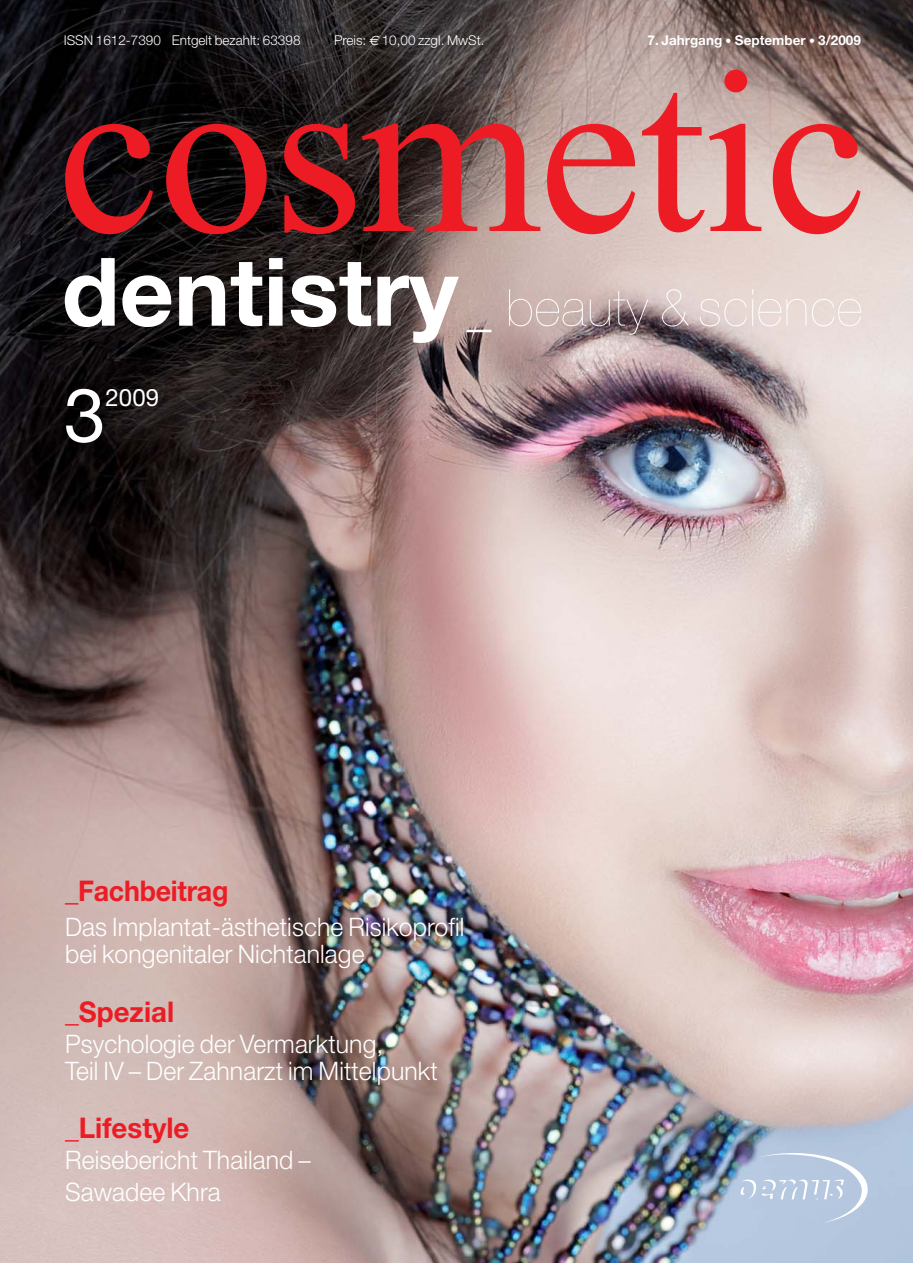
<style>
.page{position:relative;width:913px;height:1263px;background:#fff}
.page>*{position:absolute;margin:0;border:0;box-sizing:border-box;transform-origin:0 0}
.t1{font:232.5px "Times New Roman";letter-spacing:-.01em;color:#ed1c24}
.t2{font:75px "Helvetica Neue";color:#fff}
.t3{font:200 51.15px "Helvetica Neue";letter-spacing:.02em;color:#fff}
.t4{font:700 28.5px "Helvetica Neue";color:#ed1c24}
.t5{font:700 28.5px "Helvetica Neue";color:#ed1c24;scale:.94 1}
.t6{font:300 25.5px/27px "Helvetica Neue";letter-spacing:.005em;color:#fff}
.t7{font:24px "Helvetica Neue";color:#fff}
.t8{font:300 13.5px "Helvetica Neue";color:#fff}
.t9{font:700 13.5px "Helvetica Neue";color:#fff}
.s1{font-family:"Euro Sans";font-weight:400;font-style:italic}
.s2{font-size:12px}
.s3{font-weight:700;font-size:94.65px}
.s4{font-size:49.65px}
</style>
<div class="page">
<img style="left:0;top:0;width:912px;height:1263px">
<svg style="left:740px;top:1153px;width:127px;height:70px;background:#bccce2"></svg>
<p class="t8" style="left:64px;top:35px;width:238px">ISSN 1612-7390 Entgelt bezahlt: 63398</p>
<p class="t8" style="left:334px;top:35px;width:152px">Preis: <span class="s1">€</span> 10,00 zzgl. MwSt.</p>
<p class="t9" style="left:647px;top:35px;width:215px">7. Jahrgang <span class="s2">•</span> September <span class="s2">•</span> 3/2009</p>
<h1 class="t1" style="left:57px;top:70px;width:812px">cosmetic</h1>
<h3 class="t3" style="left:62px;top:289px;width:801px"><span class="s3">dentistry</span><span class="s4">_</span> beauty &amp; science</h3>
<h2 class="t2" style="left:64px;top:388px;width:43px">3</h2>
<p class="t7" style="left:106px;top:389px;width:55px">2009</p>
<p class="t5" style="left:65px;top:880px;width:175px">_Fachbeitrag</p>
<p class="t6" style="left:65px;top:916px;width:400px">Das Implantat-ästhetische Risikoprofil bei kongenitaler Nichtanlage</p>
<p class="t4" style="left:65px;top:1001px;width:110px">_Spezial</p>
<p class="t6" style="left:65px;top:1033px;width:374px">Psychologie der Vermarktung,<br>Teil IV – Der Zahnarzt im Mittelpunkt</p>
<p class="t4" style="left:65px;top:1118px;width:126px">_Lifestyle</p>
<p class="t6" style="left:65px;top:1147px;width:247px;line-height:31.2px">Reisebericht Thailand –<br>Sawadee Khra</p>
</div>
